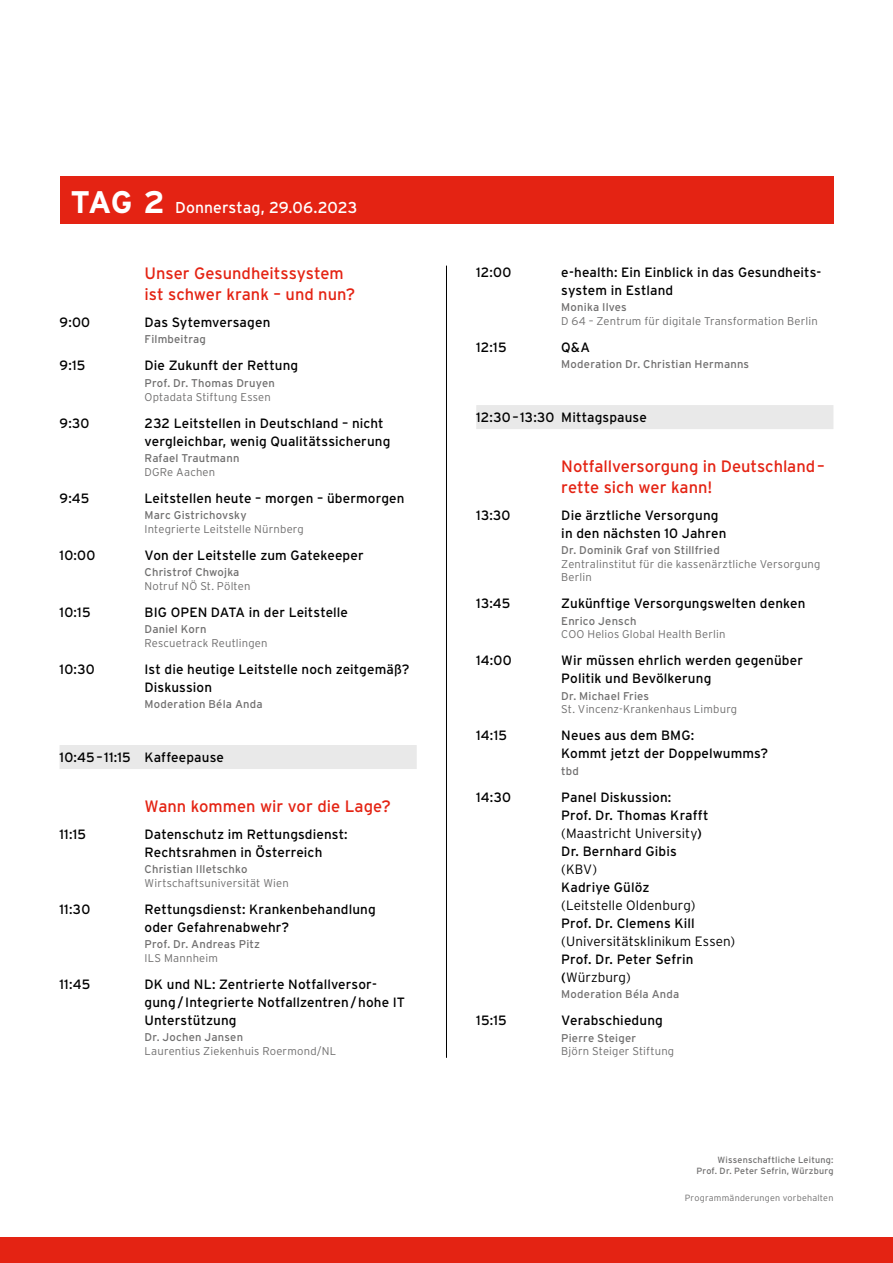
<style>
.page{position:relative;width:893px;height:1263px;background:#fff}
.page>*{position:absolute;margin:0;border:0;box-sizing:border-box;transform-origin:0 0}
.t1{font:16.5px/21px "Interstate";color:#e42313}
.t2{font:15.75px "Interstate";letter-spacing:.005em;color:#fff}
.t3{font:13.5px/18px "Interstate";letter-spacing:.01em;color:#000}
.t4{font:300 13.5px "Interstate";letter-spacing:.01em;color:#000}
.t5{font:300 11.25px/13.5px "Interstate";letter-spacing:.015em;color:#706f6f}
.t6{font:11.25px "Interstate";letter-spacing:.015em;color:#706f6f}
.t7{font:9px/10.8px "Interstate";letter-spacing:.02em;color:#706f6f;text-align:right}
.t8{font:300 9px "Interstate";letter-spacing:.025em;color:#706f6f}
.s1{font-weight:700;font-size:31.2px}
.s2{font-weight:300}
</style>
<div class="page">
<div style="left:60px;top:745px;width:357px;height:24px;background:#e9e9e9"></div>
<div style="left:476px;top:405px;width:357px;height:24px;background:#e9e9e9"></div>
<hr style="left:446px;top:266px;width:1px;height:791px;background:#000">
<div style="left:60px;top:176px;width:773px;height:48px;background:#e42313"></div>
<div style="left:0;top:1237px;width:893px;height:26px;background:#e42313"></div>
<p class="t2" style="left:71px;top:198px;width:288px"><span class="s1">TAG 2</span> Donnerstag, 29.06.2023</p>
<p class="t1" style="left:145px;top:263px;width:212px">Unser Gesundheitssystem ist schwer krank – und nun?</p>
<p class="t3" style="left:60px;top:313px;width:32px">9:00</p>
<p class="t3" style="left:145px;top:313px;width:127px">Das Sytemversagen</p>
<p class="t6" style="left:145px;top:333px;width:63px">Filmbeitrag</p>
<p class="t3" style="left:60px;top:357px;width:27px">9:15</p>
<p class="t3" style="left:145px;top:357px;width:155px">Die Zukunft der Rettung</p>
<p class="t6" style="left:145px;top:377px;width:132px">Prof. Dr. Thomas Druyen</p>
<p class="t5" style="left:145px;top:390px;width:128px">Optadata Stiftung Essen</p>
<p class="t3" style="left:60px;top:414px;width:31px">9:30</p>
<p class="t3" style="left:145px;top:414px;width:247px">232 Leitstellen in Deutschland – nicht vergleichbar, wenig Qualitätssicherung</p>
<p class="t6" style="left:145px;top:452px;width:96px">Rafael Trautmann</p>
<p class="t5" style="left:145px;top:465px;width:72px">DGRe Aachen</p>
<p class="t3" style="left:60px;top:489px;width:31px">9:45</p>
<p class="t3" style="left:145px;top:489px;width:262px">Leitstellen heute – morgen – übermorgen</p>
<p class="t6" style="left:145px;top:509px;width:104px">Marc Gistrichovsky</p>
<p class="t5" style="left:145px;top:522px;width:161px">Integrierte Leitstelle Nürnberg</p>
<p class="t3" style="left:60px;top:546px;width:37px">10:00</p>
<p class="t3" style="left:145px;top:546px;width:221px">Von der Leitstelle zum Gatekeeper</p>
<p class="t6" style="left:145px;top:566px;width:96px">Christrof Chwojka</p>
<p class="t5" style="left:145px;top:579px;width:107px">Notruf NÖ St. Pölten</p>
<p class="t3" style="left:60px;top:603px;width:33px">10:15</p>
<p class="t3" style="left:145px;top:603px;width:205px">BIG OPEN DATA in der Leitstelle</p>
<p class="t6" style="left:145px;top:623px;width:63px">Daniel Korn</p>
<p class="t5" style="left:145px;top:636px;width:125px">Rescuetrack Reutlingen</p>
<p class="t3" style="left:60px;top:660px;width:37px">10:30</p>
<p class="t3" style="left:145px;top:660px;width:266px">Ist die heutige Leitstelle noch zeitgemäß?<br>Diskussion</p>
<p class="t6" style="left:145px;top:698px;width:119px">Moderation Béla Anda</p>
<p class="t3" style="left:60px;top:748px;width:166px">10:45– 11:15 Kaffeepause</p>
<p class="t1" style="left:145px;top:795px;width:248px">Wann kommen wir vor die Lage?</p>
<p class="t3" style="left:60px;top:825px;width:28px">11:15</p>
<p class="t3" style="left:145px;top:825px;width:205px">Datenschutz im Rettungsdienst:<br>Rechtsrahmen in Österreich</p>
<p class="t6" style="left:145px;top:863px;width:104px">Christian Illetschko</p>
<p class="t5" style="left:145px;top:876px;width:146px">Wirtschaftsuniversität Wien</p>
<p class="t3" style="left:60px;top:900px;width:32px">11:30</p>
<p class="t3" style="left:145px;top:900px;width:233px">Rettungsdienst: Krankenbehandlung oder Gefahrenabwehr?</p>
<p class="t6" style="left:145px;top:938px;width:117px">Prof. Dr. Andreas Pitz</p>
<p class="t5" style="left:145px;top:951px;width:75px">ILS Mannheim</p>
<p class="t3" style="left:60px;top:975px;width:32px">11:45</p>
<p class="t3" style="left:145px;top:975px;width:262px">DK und NL: Zentrierte Notfallversor&shy;gung/ Integrierte Notfallzentren/hohe IT<br>Unterstützung</p>
<p class="t6" style="left:145px;top:1031px;width:100px">Dr. Jochen Jansen</p>
<p class="t5" style="left:145px;top:1044px;width:193px">Laurentius Ziekenhuis Roermond/NL</p>
<p class="t3" style="left:476px;top:263px;width:37px">12:00</p>
<p class="t3" style="left:561px;top:263px;width:261px">e-health: Ein Einblick in das Gesundheits&shy;system in Estland</p>
<p class="t6" style="left:561px;top:301px;width:67px">Monika Ilves</p>
<p class="t5" style="left:561px;top:314px;width:258px">D 64 – Zentrum für digitale Transformation Berlin</p>
<p class="t3" style="left:476px;top:338px;width:32px">12:15</p>
<p class="t3" style="left:561px;top:338px;width:30px">Q&amp;A</p>
<p class="t6" style="left:561px;top:358px;width:189px">Moderation Dr. Christian Hermanns</p>
<p class="t3" style="left:476px;top:408px;width:172px">12:30– 13:30 Mittagspause</p>
<p class="t1" style="left:561px;top:455px;width:265px">Notfallversorgung in Deutschland – rette sich wer kann!</p>
<p class="t3" style="left:476px;top:506px;width:36px">13:30</p>
<p class="t3" style="left:561px;top:506px;width:167px">Die ärztliche Versorgung in den nächsten 10 Jahren</p>
<p class="t6" style="left:561px;top:544px;width:160px">Dr. Dominik Graf von Stillfried</p>
<p class="t5" style="left:561px;top:557px;width:261px">Zentralinstitut für die kassenärztliche Versorgung<br>Berlin</p>
<p class="t3" style="left:476px;top:594px;width:36px">13:45</p>
<p class="t3" style="left:561px;top:594px;width:246px">Zukünftige Versorgungswelten denken</p>
<p class="t6" style="left:561px;top:614px;width:77px">Enrico Jensch</p>
<p class="t5" style="left:561px;top:627px;width:166px">COO Helios Global Health Berlin</p>
<p class="t3" style="left:476px;top:651px;width:37px">14:00</p>
<p class="t3" style="left:561px;top:651px;width:243px">Wir müssen ehrlich werden gegenüber<br>Politik und Bevölkerung</p>
<p class="t6" style="left:561px;top:689px;width:89px">Dr. Michael Fries</p>
<p class="t5" style="left:561px;top:702px;width:177px">St. Vincenz-Krankenhaus Limburg</p>
<p class="t3" style="left:476px;top:726px;width:32px">14:15</p>
<p class="t3" style="left:561px;top:726px;width:208px">Neues aus dem BMG:<br>Kommt jetzt der Doppelwumms?</p>
<p class="t6" style="left:561px;top:764px;width:19px">tbd</p>
<p class="t3" style="left:476px;top:788px;width:36px">14:30</p>
<p class="t3" style="left:561px;top:788px;width:149px">Panel Diskussion:<br>Prof. Dr. Thomas Krafft <span class="s2">(Maastricht University</span>)<br>Dr. Bernhard Gibis</p>
<p class="t4" style="left:561px;top:861px;width:37px">(KBV)</p>
<p class="t3" style="left:561px;top:878px;width:90px">Kadriye Gülöz</p>
<p class="t4" style="left:561px;top:897px;width:136px">(Leitstelle Oldenburg)</p>
<p class="t3" style="left:561px;top:914px;width:135px">Prof. Dr. Clemens Kill</p>
<p class="t4" style="left:561px;top:933px;width:175px">(Universitätsklinikum Essen)</p>
<p class="t3" style="left:561px;top:950px;width:134px">Prof. Dr. Peter Sefrin (<span class="s2">Würzburg)</span></p>
<p class="t6" style="left:561px;top:988px;width:119px">Moderation Béla Anda</p>
<p class="t3" style="left:476px;top:1011px;width:32px">15:15</p>
<p class="t3" style="left:561px;top:1011px;width:103px">Verabschiedung</p>
<p class="t6" style="left:561px;top:1031px;width:76px">Pierre Steiger</p>
<p class="t5" style="left:561px;top:1044px;width:114px">Björn Steiger Stiftung</p>
<p class="t7" style="left:696px;top:1154px;width:139px">Wissenschaftliche Leitung:<br>Prof. Dr. Peter Sefrin, Würzburg</p>
<p class="t8" style="left:685px;top:1193px;width:150px">Programmänderungen vorbehalten</p>
</div>
